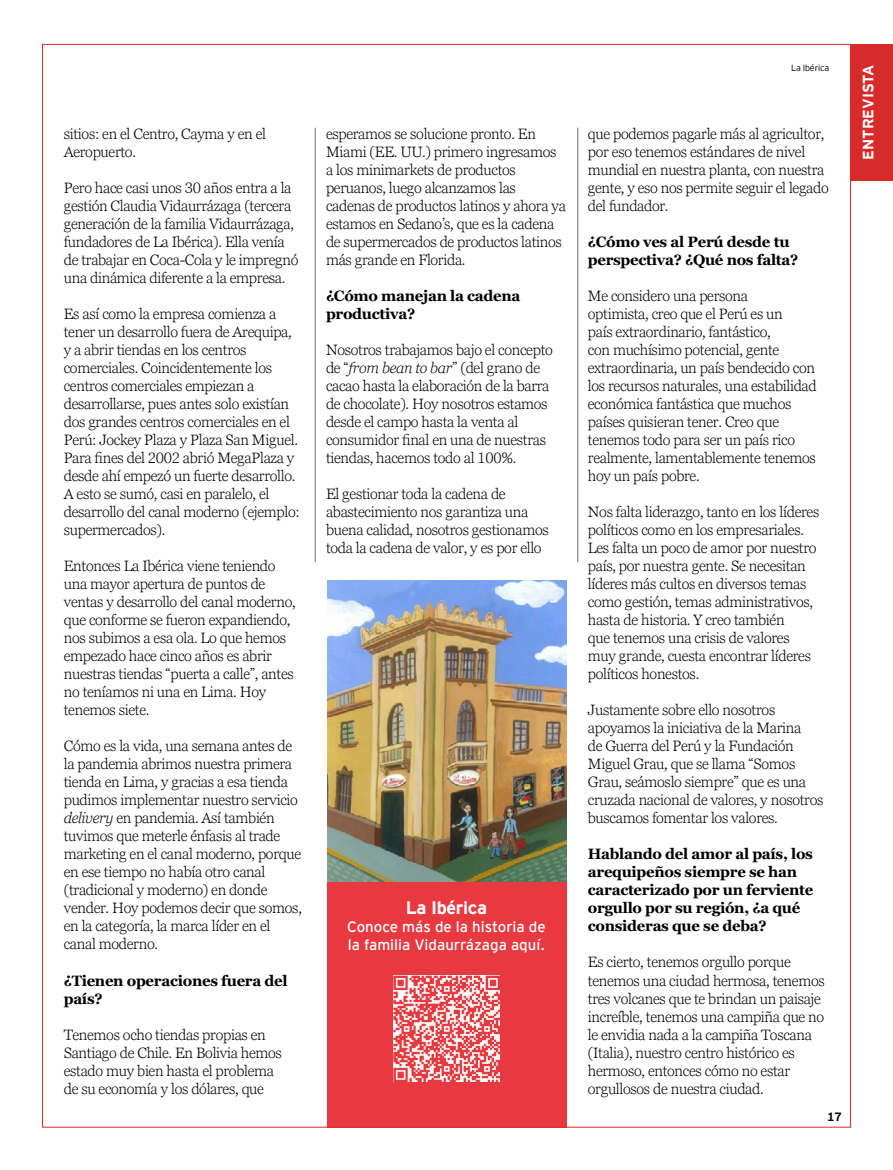
<style>
.page{position:relative;width:893px;height:1170px;background:#fff}
.page>*{position:absolute;margin:0;border:0;box-sizing:border-box;transform-origin:0 0}
.t1{font:700 18px "EY Interstate";letter-spacing:-.02em;color:#fff}
.t2{font:300 15px/18px "Georgia Pro";letter-spacing:-.02em;color:#000}
.t3{font:700 15px/18px "Georgia Pro";letter-spacing:-.02em;color:#000}
.t4{font:15px/18px "EY Interstate";color:#fff}
.t5{font:700 15px "EY Interstate";color:#fff}
.t6{font:700 12px "EY Interstate";color:#000}
.t7{font:300 9px "EY Interstate";letter-spacing:-.02em;color:#000}
.s1{font-style:italic}
</style>
<div class="page">
<div style="left:327px;top:881px;width:240px;height:246px;background:#e83941"></div>
<hr style="left:315px;top:128px;width:1px;height:434px;background:#706f6f">
<hr style="left:577px;top:128px;width:1px;height:434px;background:#706f6f">
<div style="left:851px;top:44px;width:42px;height:136px;background:#d72b29"></div>
<img style="left:327px;top:580px;width:240px;height:301px">
<img style="left:394px;top:975px;width:105px;height:106px">
<p class="t2" style="left:64px;top:125px;width:204px">sitios: en el Centro, Cayma y en el<br>Aeropuerto.</p>
<p class="t2" style="left:64px;top:179px;width:236px">Pero hace casi unos 30 años entra a la gestión Claudia Vidaurrázaga (tercera generación de la familia Vidaurrázaga, fundadores de La Ibérica). Ella venía de trabajar en Coca-Cola y le impregnó una dinámica diferente a la empresa.</p>
<p class="t2" style="left:64px;top:305px;width:238px">Es así como la empresa comienza a tener un desarrollo fuera de Arequipa, y a abrir tiendas en los centros comerciales. Coincidentemente los centros comerciales empiezan a desarrollarse, pues antes solo existían dos grandes centros comerciales en el Perú: Jockey Plaza y Plaza San Miguel.<br>Para fines del 2002 abrió MegaPlaza y desde ahí empezó un fuerte desarrollo.<br>A esto se sumó, casi en paralelo, el desarrollo del canal moderno (ejemplo: supermercados).</p>
<p class="t2" style="left:64px;top:557px;width:233px">Entonces La Ibérica viene teniendo una mayor apertura de puntos de ventas y desarrollo del canal moderno, que conforme se fueron expandiendo, nos subimos a esa ola. Lo que hemos empezado hace cinco años es abrir nuestras tiendas “puerta a calle”, antes no teníamos ni una en Lima. Hoy tenemos siete.</p>
<p class="t2" style="left:64px;top:737px;width:240px">Cómo es la vida, una semana antes de la pandemia abrimos nuestra primera tienda en Lima, y gracias a esa tienda pudimos implementar nuestro servicio <span class="s1">delivery</span> en pandemia. Así también tuvimos que meterle énfasis al trade marketing en el canal moderno, porque en ese tiempo no había otro canal (tradicional y moderno) en donde vender. Hoy podemos decir que somos, en la categoría, la marca líder en el canal moderno.</p>
<p class="t3" style="left:64px;top:971px;width:225px">¿Tienen operaciones fuera del país?</p>
<p class="t2" style="left:64px;top:1025px;width:220px">Tenemos ocho tiendas propias en Santiago de Chile. En Bolivia hemos estado muy bien hasta el problema de su economía y los dólares, que</p>
<p class="t2" style="left:326px;top:125px;width:241px">esperamos se solucione pronto. En Miami (EE. UU.) primero ingresamos a los minimarkets de productos peruanos, luego alcanzamos las cadenas de productos latinos y ahora ya estamos en Sedano’s, que es la cadena de supermercados de productos latinos más grande en Florida.</p>
<p class="t3" style="left:326px;top:287px;width:196px">¿Cómo manejan la cadena productiva?</p>
<p class="t2" style="left:326px;top:341px;width:228px">Nosotros trabajamos bajo el concepto de “<span class="s1">from bean to bar</span>” (del grano de cacao hasta la elaboración de la barra de chocolate). Hoy nosotros estamos desde el campo hasta la venta al consumidor final en una de nuestras tiendas, hacemos todo al 100%.</p>
<p class="t2" style="left:326px;top:485px;width:224px">El gestionar toda la cadena de abastecimiento nos garantiza una buena calidad, nosotros gestionamos toda la cadena de valor, y es por ello</p>
<p class="t1" style="left:406px;top:894px;width:83px">La Ibérica</p>
<p class="t4" style="left:347px;top:917px;width:200px">Conoce más de la historia de la familia Vidaurrázaga aquí.</p>
<p class="t7" style="left:791px;top:61px;width:40px">La Ibérica</p>
<p class="t5" style="left:857px;top:160px;width:97px;rotate:-90deg">ENTREVISTA</p>
<p class="t2" style="left:588px;top:125px;width:242px">que podemos pagarle más al agricultor, por eso tenemos estándares de nivel mundial en nuestra planta, con nuestra gente, y eso nos permite seguir el legado del fundador.</p>
<p class="t3" style="left:588px;top:233px;width:212px">¿Cómo ves al Perú desde tu perspectiva? ¿Qué nos falta?</p>
<p class="t2" style="left:588px;top:287px;width:230px">Me considero una persona<br>optimista, creo que el Perú es un<br>país extraordinario, fantástico,<br>con muchísimo potencial, gente extraordinaria, un país bendecido con los recursos naturales, una estabilidad económica fantástica que muchos países quisieran tener. Creo que tenemos todo para ser un país rico realmente, lamentablemente tenemos hoy un país pobre.</p>
<p class="t2" style="left:588px;top:503px;width:233px">Nos falta liderazgo, tanto en los líderes políticos como en los empresariales.<br>Les falta un poco de amor por nuestro país, por nuestra gente. Se necesitan líderes más cultos en diversos temas como gestión, temas administrativos, hasta de historia. Y creo también<br>que tenemos una crisis de valores muy grande, cuesta encontrar líderes políticos honestos.</p>
<p class="t2" style="left:588px;top:701px;width:237px">Justamente sobre ello nosotros apoyamos la iniciativa de la Marina<br>de Guerra del Perú y la Fundación Miguel Grau, que se llama “Somos Grau, seámoslo siempre” que es una cruzada nacional de valores, y nosotros buscamos fomentar los valores.</p>
<p class="t3" style="left:588px;top:845px;width:227px">Hablando del amor al país, los arequipeños siempre se han caracterizado por un ferviente orgullo por su región, ¿a qué consideras que se deba?</p>
<p class="t2" style="left:588px;top:953px;width:238px">Es cierto, tenemos orgullo porque tenemos una ciudad hermosa, tenemos tres volcanes que te brindan un paisaje increíble, tenemos una campiña que no le envidia nada a la campiña Toscana (Italia), nuestro centro histórico es hermoso, entonces cómo no estar orgullosos de nuestra ciudad.</p>
<p class="t6" style="left:827px;top:1107px;width:16px">17</p>
</div>
